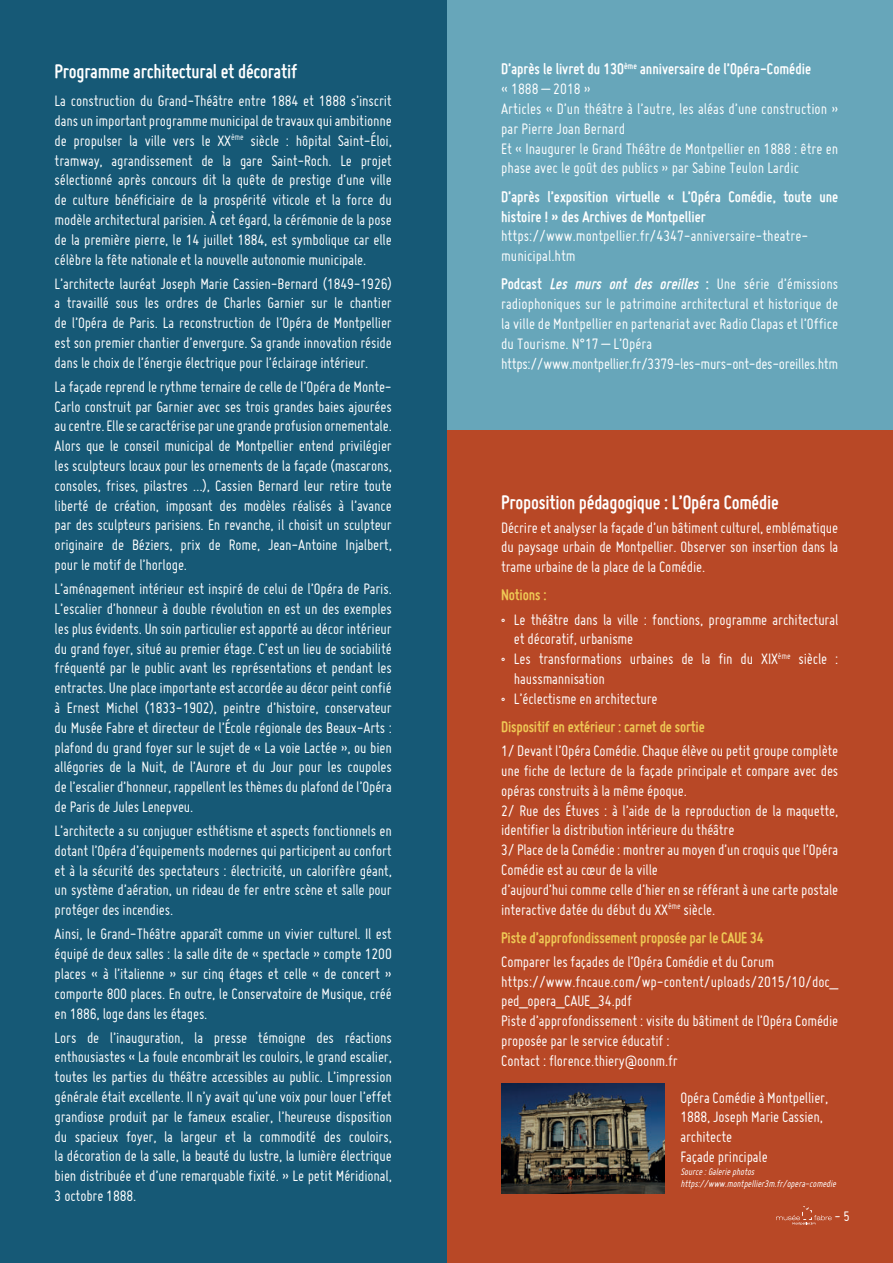
<style>
.page{position:relative;width:893px;height:1263px;background:#fff}
.page>*{position:absolute;margin:0;border:0;box-sizing:border-box;transform-origin:0 0}
.t1{font:700 21px "Miso";letter-spacing:-.01em;color:#fff}
.t2{font:16.5px/19.8px "Miso";letter-spacing:-.01em;color:#fff}
.t3{font:700 16.5px "Miso";letter-spacing:-.01em;color:#efc955}
.t4{font:700 16.5px/19.8px "Miso";color:#fff}
.t5{font:15px "Miso";color:#fff}
.t6{font:italic 10.5px/12.6px "Miso";color:#fff}
.s1{font-weight:700}
.s2{font-weight:700;font-style:italic}
</style>
<div class="page">
<div style="left:446px;top:0;width:447px;height:431px;background:#67a6ba"></div>
<div style="left:446px;top:431px;width:447px;height:832px;background:#b84826"></div>
<div style="left:0;top:0;width:446px;height:1263px;background:#165976"></div>
<img style="left:501px;top:1083px;width:163px;height:111px">
<svg style="left:776px;top:1206px;width:56px;height:19px"></svg>
<p class="t1" style="left:55px;top:59px;width:244px">Programme architectural et décoratif</p>
<p class="t2" style="left:55px;top:91px;width:339px;text-align:justify">La construction du Grand-Théâtre entre 1884 et 1888 s’inscrit dans un important programme municipal de travaux qui ambitionne de propulser la ville vers le XX<sup>ème</sup> siècle : hôpital Saint-Éloi, tramway, agrandissement de la gare Saint-Roch. Le projet sélectionné après concours dit la quête de prestige d’une ville de culture bénéficiaire de la prospérité viticole et la force du modèle architectural parisien. À cet égard, la cérémonie de la pose de la première pierre, le 14 juillet 1884, est symbolique car elle célèbre la fête nationale et la nouvelle autonomie municipale.</p>
<p class="t2" style="left:55px;top:273px;width:339px;text-align:justify">L’architecte lauréat Joseph Marie Cassien-Bernard (1849-1926) a travaillé sous les ordres de Charles Garnier sur le chantier de l’Opéra de Paris. La reconstruction de l’Opéra de Montpellier est son premier chantier d’envergure. Sa grande innovation réside dans le choix de l’énergie électrique pour l’éclairage intérieur.</p>
<p class="t2" style="left:55px;top:376px;width:339px;text-align:justify">La façade reprend le rythme ternaire de celle de l’Opéra de Monte-Carlo construit par Garnier avec ses trois grandes baies ajourées au centre. Elle se caractérise par une grande profusion ornementale.<br>Alors que le conseil municipal de Montpellier entend privilégier les sculpteurs locaux pour les ornements de la façade (mascarons, consoles, frises, pilastres …), Cassien Bernard leur retire toute liberté de création, imposant des modèles réalisés à l’avance par des sculpteurs parisiens. En revanche, il choisit un sculpteur originaire de Béziers, prix de Rome, Jean-Antoine Injalbert, pour le motif de l’horloge.</p>
<p class="t2" style="left:55px;top:579px;width:339px;text-align:justify">L’aménagement intérieur est inspiré de celui de l’Opéra de Paris.<br>L’escalier d’honneur à double révolution en est un des exemples les plus évidents. Un soin particulier est apporté au décor intérieur du grand foyer, situé au premier étage. C’est un lieu de sociabilité fréquenté par le public avant les représentations et pendant les entractes. Une place importante est accordée au décor peint confié à Ernest Michel (1833-1902), peintre d’histoire, conservateur du Musée Fabre et directeur de l’École régionale des Beaux-Arts : plafond du grand foyer sur le sujet de « La voie Lactée », ou bien allégories de la Nuit, de l’Aurore et du Jour pour les coupoles de l’escalier d’honneur, rappellent les thèmes du plafond de l’Opéra de Paris de Jules Lenepveu.</p>
<p class="t2" style="left:55px;top:821px;width:339px;text-align:justify">L’architecte a su conjuguer esthétisme et aspects fonctionnels en dotant l’Opéra d’équipements modernes qui participent au confort et à la sécurité des spectateurs : électricité, un calorifère géant, un système d’aération, un rideau de fer entre scène et salle pour protéger des incendies.</p>
<p class="t2" style="left:55px;top:924px;width:339px;text-align:justify">Ainsi, le Grand-Théâtre apparaît comme un vivier culturel. Il est équipé de deux salles : la salle dite de « spectacle » compte 1200 places « à l’italienne » sur cinq étages et celle « de concert » comporte 800 places. En outre, le Conservatoire de Musique, créé en 1886, loge dans les étages.</p>
<p class="t2" style="left:55px;top:1027px;width:339px;text-align:justify">Lors de l’inauguration, la presse témoigne des réactions enthousiastes « La foule encombrait les couloirs, le grand escalier, toutes les parties du théâtre accessibles au public. L’impression générale était excellente. Il n’y avait qu’une voix pour louer l’effet grandiose produit par le fameux escalier, l’heureuse disposition du spacieux foyer, la largeur et la commodité des couloirs, la décoration de la salle, la beauté du lustre, la lumière électrique bien distribuée et d’une remarquable fixité. » Le petit Méridional, 3 octobre 1888.</p>
<p class="t2" style="left:501px;top:59px;width:339px"><span class="s1">D’après le livret du 130</span><sup>ème</sup> <span class="s1">anniversaire de l’Opéra-Comédie<br></span>« 1888 – 2018 »<br>Articles « D’un théâtre à l’autre, les aléas d’une construction » par Pierre Joan Bernard<br>Et « Inaugurer le Grand Théâtre de Montpellier en 1888 : être en phase avec le goût des publics » par Sabine Teulon Lardic</p>
<p class="t4" style="left:501px;top:186px;width:339px">D’après l’exposition virtuelle « L’Opéra Comédie, toute une histoire ! » des Archives de Montpellier</p>
<p class="t2" style="left:501px;top:226px;width:309px">https://www.montpellier.fr/4347-anniversaire-theatre&shy;municipal.htm</p>
<p class="t2" style="left:501px;top:274px;width:339px"><span class="s1">Podcast</span> <span class="s2">Les murs ont des oreilles</span> <span class="s1">:</span> Une série d’émissions radiophoniques sur le patrimoine architectural et historique de la ville de Montpellier en partenariat avec Radio Clapas et l’Office du Tourisme. N°17 – L’Opéra https://www.montpellier.fr/3379-les-murs-ont-des-oreilles.htm</p>
<p class="t1" style="left:501px;top:490px;width:279px">Proposition pédagogique : L’Opéra Comédie</p>
<p class="t2" style="left:501px;top:517px;width:339px;text-align:justify">Décrire et analyser la façade d’un bâtiment culturel, emblématique du paysage urbain de Montpellier. Observer son insertion dans la trame urbaine de la place de la Comédie.</p>
<p class="t3" style="left:501px;top:586px;width:47px">Notions :</p>
<p class="t2" style="left:514px;top:609px;width:326px;text-indent:-13px">• Le théâtre dans la ville : fonctions, programme architectural et décoratif, urbanisme</p>
<p class="t2" style="left:514px;top:649px;width:326px;text-indent:-13px">• Les transformations urbaines de la fin du XIX<sup>ème</sup> siècle : haussmannisation</p>
<p class="t2" style="left:501px;top:688px;width:158px">• L’éclectisme en architecture</p>
<p class="t3" style="left:501px;top:717px;width:205px">Dispositif en extérieur : carnet de sortie</p>
<p class="t2" style="left:501px;top:741px;width:339px">1/ Devant l’Opéra Comédie. Chaque élève ou petit groupe complète une fiche de lecture de la façade principale et compare avec des opéras construits à la même époque.<br>2/ Rue des Étuves : à l’aide de la reproduction de la maquette, identifier la distribution intérieure du théâtre<br>3/ Place de la Comédie : montrer au moyen d’un croquis que l’Opéra Comédie est au cœur de la ville<br>d’aujourd’hui comme celle d’hier en se référant à une carte postale interactive datée du début du XX<sup>ème</sup> siècle.</p>
<p class="t3" style="left:501px;top:928px;width:264px">Piste d’approfondissement proposée par le CAUE 34</p>
<p class="t2" style="left:501px;top:951px;width:339px">Comparer les façades de l’Opéra Comédie et du Corum https://www.fncaue.com/wp-content/uploads/2015/10/doc_ ped_opera_CAUE_34.pdf<br>Piste d’approfondissement : visite du bâtiment de l’Opéra Comédie proposée par le service éducatif :<br>Contact : florence.thiery@oonm.fr</p>
<p class="t2" style="left:680px;top:1087px;width:149px">Opéra Comédie à Montpellier,<br>1888, Joseph Marie Cassien, architecte<br>Façade principale</p>
<p class="t6" style="left:680px;top:1165px;width:160px">Source:Galeriephotos https://www.montpellier3m.fr/opera-comedie</p>
<p class="t5" style="left:834px;top:1208px;width:17px">- 5</p>
</div>
